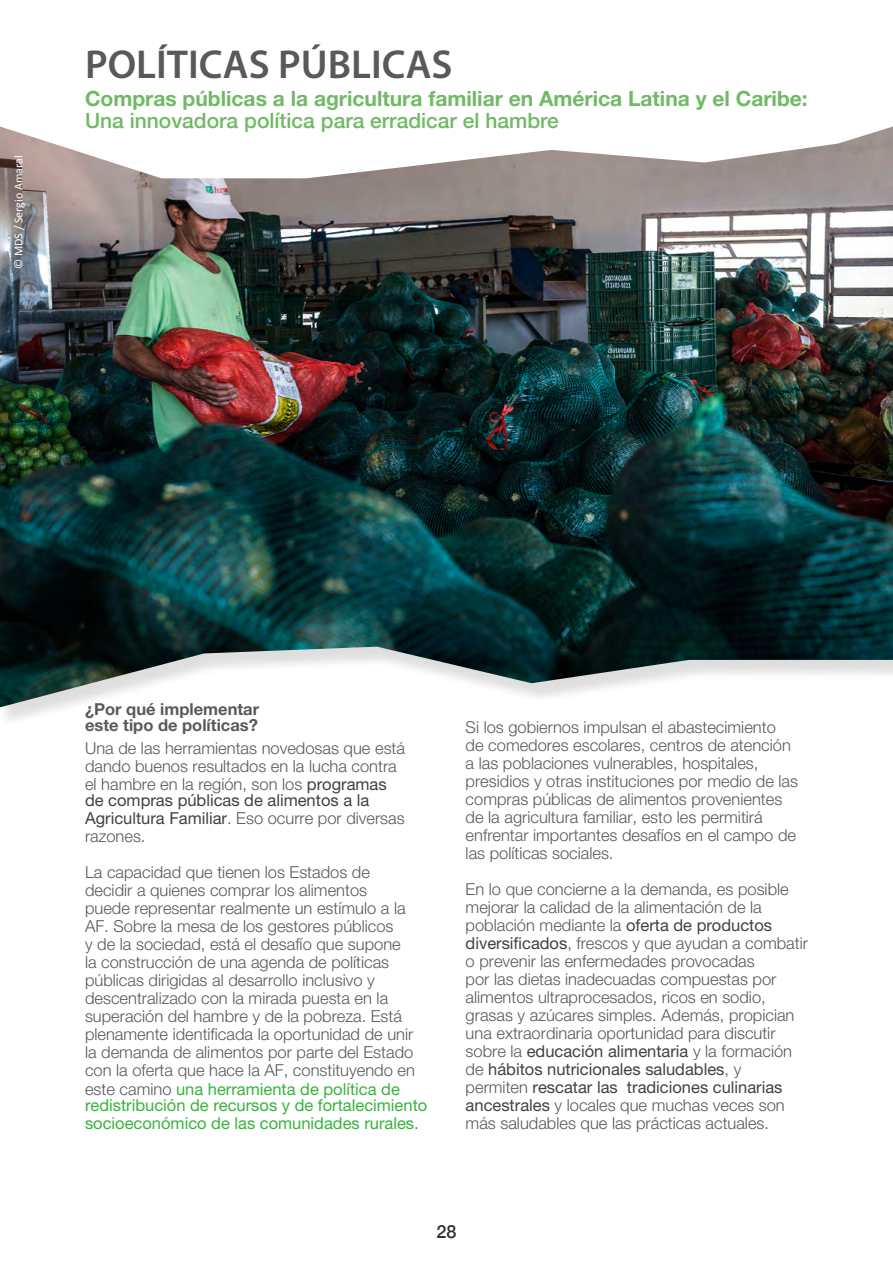
<style>
.page{position:relative;width:893px;height:1263px;background:#fff}
.page>*{position:absolute;margin:0;border:0;box-sizing:border-box;transform-origin:0 0}
.t1{font:600 40.5px "Myriad Pro";color:#58595b}
.t2{font:700 21px "Helvetica Neue";color:#70b965}
.t3{font:500 21px "Helvetica Neue";color:#70b965}
.t4{font:500 18px "Helvetica Neue";color:#352e2a}
.t5{font:300 16.5px/18px "Helvetica Neue";color:#58595b}
.t6{font:16.5px/18px "Helvetica Neue";color:#36b33b}
.t7{font:16.5px/18px "Helvetica Neue";color:#414042}
.t8{font:700 16.5px/16.5px "Helvetica Neue";color:#58595b}
.t9{font:12px "Calibri";color:#fff}
.s1{font-weight:400;color:#414042}
.s2{font-weight:300;color:#58595b}
.s3{font-weight:400;color:#36b33b}
</style>
<div class="page">
<img style="left:0;top:126px;width:893px;height:581px">
<p class="t9" style="left:11px;top:269px;width:115px;rotate:-90deg">© MDS / Sergio Amaral</p>
<h1 class="t1" style="left:85px;top:39px;width:369px">POLÍTICAS PÚBLICAS</h1>
<p class="t2" style="left:85px;top:85px;width:724px">Compras públicas a la agricultura familiar en América Latina y el Caribe:</p>
<p class="t3" style="left:85px;top:104px;width:475px">Una innovadora política para erradicar el hambre</p>
<p class="t8" style="left:85px;top:700px;width:176px">¿Por qué implementar este tipo de políticas?</p>
<p class="t5" style="left:85px;top:739px;width:321px">Una de las herramientas novedosas que está dando buenos resultados en la lucha contra el hambre en la región, son los <span class="s1">programas</span></p>
<p class="t7" style="left:85px;top:791px;width:321px">de compras públicas de alimentos a la<br>Agricultura Familiar<span class="s2">. Eso ocurre por diversas razones.</span></p>
<p class="t5" style="left:85px;top:863px;width:331px">La capacidad que tienen los Estados de decidir a quienes comprar los alimentos puede representar realmente un estímulo a la AF. Sobre la mesa de los gestores públicos<br>y de la sociedad, está el desafío que supone la construcción de una agenda de políticas públicas dirigidas al desarrollo inclusivo y descentralizado con la mirada puesta en la superación del hambre y de la pobreza. Está plenamente identificada la oportunidad de unir la demanda de alimentos por parte del Estado con la oferta que hace la AF, constituyendo en este camino <span class="s3">una herramienta de política de</span></p>
<p class="t6" style="left:85px;top:1096px;width:344px">redistribución de recursos y de fortalecimiento socioeconómico de las comunidades rurales<span class="s2">.</span></p>
<p class="t5" style="left:466px;top:718px;width:334px">Si los gobiernos impulsan el abastecimiento<br>de comedores escolares, centros de atención a las poblaciones vulnerables, hospitales, presidios y otras instituciones por medio de las compras públicas de alimentos provenientes de la agricultura familiar, esto les permitirá enfrentar importantes desafíos en el campo de las políticas sociales.</p>
<p class="t5" style="left:466px;top:880px;width:344px">En lo que concierne a la demanda, es posible mejorar la calidad de la alimentación de la población mediante la <span class="s1">oferta de productos diversificados</span>, frescos y que ayudan a combatir o prevenir las enfermedades provocadas<br>por las dietas inadecuadas compuestas por alimentos ultraprocesados, ricos en sodio, grasas y azúcares simples. Además, propician una extraordinaria oportunidad para discutir sobre la <span class="s1">educación alimentaria</span> y la formación de <span class="s1">hábitos nutricionales saludables</span>, y<br>permiten <span class="s1">rescatar las tradiciones culinarias ancestrales</span> y locales que muchas veces son más saludables que las prácticas actuales.</p>
<p class="t4" style="left:436px;top:1217px;width:22px">28</p>
</div>
